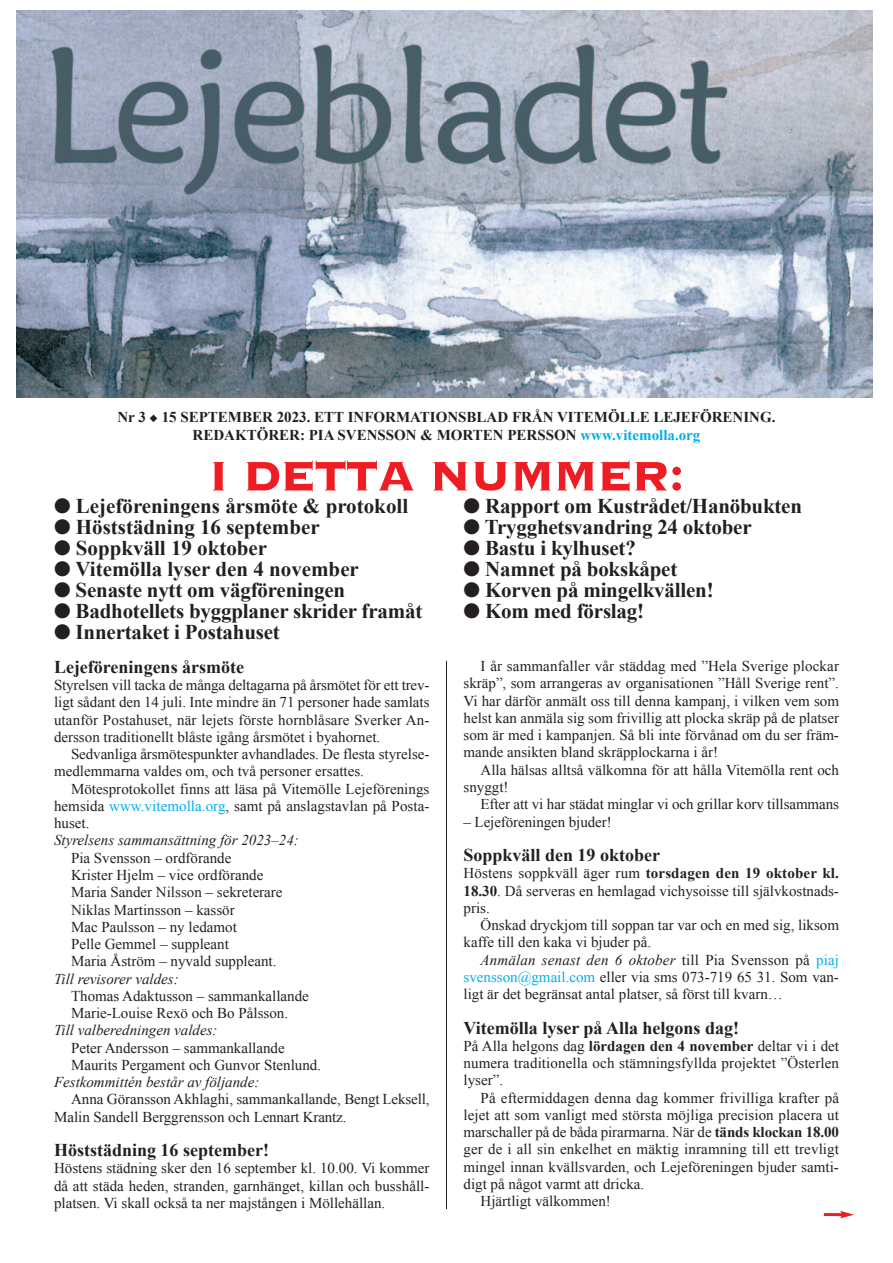
<style>
.page{position:relative;width:893px;height:1263px;background:#fff}
.page>*{position:absolute;margin:0;border:0;box-sizing:border-box;transform-origin:0 0}
.t1{font:700 54px "Copperplate";letter-spacing:-.03em;color:#ee1d23}
.t2{font:700 21px "Times New Roman";letter-spacing:-.01em;color:#231f20}
.t3{font:700 18px "Times New Roman";color:#231f20}
.t4{font:15px/17.2px "Times New Roman";color:#231f20;text-align:justify}
.t5{font:700 15px/18px "Times New Roman";color:#231f20;text-align:center}
.t6{font:italic 15px "Times New Roman";color:#231f20}
.s1{color:#00aeef}
.s2{font-weight:700}
.s3{font-style:italic}
</style>
<div class="page">
<img style="left:17px;top:10px;width:856px;height:387px">
<hr style="left:446px;top:661px;width:1px;height:548px;background:#231f20">
<hr style="left:824px;top:1213px;width:19px;height:3px;background:#ee1d23">
<svg style="left:840px;top:1211px;width:14px;height:7px"></svg>
<p class="t5" style="left:117px;top:407px;width:660px">Nr 3 ◆ 15 SEPTEMBER 2023. ETT INFORMATIONSBLAD FRÅN VITEMÖLLE LEJEFÖRENING.<br>REDAKTÖRER: PIA SVENSSON &amp; MORTEN PERSSON <span class="s1">www.vitemolla.org</span></p>
<h1 class="t1" style="left:208px;top:449px;width:478px">I DETTA NUMMER:</h1>
<h2 class="t2" style="left:54px;top:494px;width:356px">● Lejeföreningens årsmöte &amp; protokoll</h2>
<h2 class="t2" style="left:54px;top:515px;width:267px">● Höststädning 16 september</h2>
<h2 class="t2" style="left:54px;top:536px;width:215px">● Soppkväll 19 oktober</h2>
<h2 class="t2" style="left:54px;top:557px;width:306px">● Vitemölla lyser den 4 november</h2>
<h2 class="t2" style="left:54px;top:578px;width:293px">● Senaste nytt om vägföreningen</h2>
<h2 class="t2" style="left:54px;top:599px;width:370px">● Badhotellets byggplaner skrider framåt</h2>
<h2 class="t2" style="left:54px;top:620px;width:227px">● Innertaket i Postahuset</h2>
<p class="t3" style="left:54px;top:657px;width:192px">Lejeföreningens årsmöte</p>
<p class="t4" style="left:54px;top:676px;width:377px">Styrelsen vill tacka de många deltagarna på årsmötet för ett trev&shy;ligt sådant den 14 juli. Inte mindre än 71 personer hade samlats utanför Postahuset, när lejets förste hornblåsare Sverker An&shy;dersson traditionellt blåste igång årsmötet i byahornet.</p>
<p class="t4" style="left:54px;top:745px;width:377px;text-indent:17px">Sedvanliga årsmötespunkter avhandlades. De flesta styrelse&shy;medlemmarna valdes om, och två personer ersattes.</p>
<p class="t4" style="left:54px;top:780px;width:377px;text-indent:17px">Mötesprotokollet finns att läsa på Vitemölle Lejeföre nings hemsida <span class="s1">www.vitemolla.org</span>, samt på anslagstavlan på Posta&shy;huset.</p>
<p class="t6" style="left:54px;top:832px;width:246px">Styrelsens sammansättning för 2023–24:</p>
<p class="t4" style="left:71px;top:849px;width:213px;text-align:left">Pia Svensson – ordförande<br>Krister Hjelm – vice ordförande<br>Maria Sander Nilsson – sekreterare<br>Niklas Martinsson – kassör<br>Mac Paulsson – ny ledamot<br>Pelle Gemmel – suppleant<br>Maria Åström – nyvald suppleant.</p>
<p class="t6" style="left:54px;top:970px;width:126px">Till revisorer valdes:</p>
<p class="t4" style="left:71px;top:987px;width:239px">Thomas Adaktusson – sammankallande<br>Marie-Louise Rexö och Bo Pålsson.</p>
<p class="t6" style="left:54px;top:1022px;width:165px">Till valberedningen valdes:</p>
<p class="t4" style="left:71px;top:1039px;width:252px">Peter Andersson – sammankallande<br>Maurits Pergament och Gunvor Stenlund.</p>
<p class="t6" style="left:54px;top:1074px;width:207px">Festkommittén består av följande:</p>
<p class="t4" style="left:54px;top:1090px;width:377px;text-indent:17px">Anna Göransson Akhlaghi, sammankallande, Bengt Leksell,<br>Malin Sandell Berggrensson och Lennart Krantz.</p>
<p class="t3" style="left:54px;top:1140px;width:216px">Höststädning 16 september!</p>
<p class="t4" style="left:54px;top:1159px;width:377px">Höstens städning sker den 16 september kl. 10.00. Vi kommer då att städa heden, stranden, garnhänget, killan och busshåll&shy;platsen. Vi skall också ta ner majstången i Möllehällan.</p>
<h2 class="t2" style="left:463px;top:494px;width:340px">● Rapport om Kustrådet/Hanöbukten</h2>
<h2 class="t2" style="left:463px;top:515px;width:290px">● Trygghetsvandring 24 oktober</h2>
<h2 class="t2" style="left:463px;top:536px;width:174px">● Bastu i kylhuset?</h2>
<h2 class="t2" style="left:463px;top:557px;width:215px">● Namnet på bokskåpet</h2>
<h2 class="t2" style="left:463px;top:578px;width:252px">● Korven på mingelkvällen!</h2>
<h2 class="t2" style="left:463px;top:599px;width:182px">● Kom med förslag!</h2>
<p class="t4" style="left:463px;top:657px;width:377px;text-indent:17px">I år sammanfaller vår städdag med ”Hela Sverige plockar skräp”, som arrangeras av organisationen ”Håll Sverige rent”.<br>Vi har därför anmält oss till denna kampanj, i vilken vem som helst kan anmäla sig som frivillig att plocka skräp på de platser som är med i kampanjen. Så bli inte förvånad om du ser främ&shy;mande ansikten bland skräpplockarna i år!</p>
<p class="t4" style="left:463px;top:761px;width:377px;text-indent:17px">Alla hälsas alltså välkomna för att hålla Vitemölla rent och snyggt!</p>
<p class="t4" style="left:480px;top:795px;width:360px">Efter att vi har städat minglar vi och grillar korv tillsammans</p>
<p class="t4" style="left:463px;top:813px;width:150px">– Lejeföreningen bjuder!</p>
<p class="t3" style="left:463px;top:845px;width:198px">Soppkväll den 19 oktober</p>
<p class="t4" style="left:463px;top:864px;width:377px">Höstens soppkväll äger rum <span class="s2">torsdagen den 19 oktober kl.<br>18.30</span>. Då serveras en hemlagad vichysoisse till självkostnads&shy;pris.</p>
<p class="t4" style="left:463px;top:916px;width:377px;text-indent:17px">Önskad dryckjom till soppan tar var och en med sig, liksom kaffe till den kaka vi bjuder på.</p>
<p class="t4" style="left:463px;top:951px;width:377px;text-indent:17px"><span class="s3">Anmälan senast den 6 oktober</span> till Pia Svensson på <span class="s1">piaj svensson@gmail.com</span> eller via sms 073-719 65 31. Som van&shy;ligt är det begränsat antal platser, så först till kvarn…</p>
<p class="t3" style="left:463px;top:1017px;width:277px">Vitemölla lyser på Alla helgons dag!</p>
<p class="t4" style="left:463px;top:1037px;width:377px">På Alla helgons dag <span class="s2">lördagen den 4 november</span> deltar vi i det numera traditionella och stämningsfyllda projektet ”Österlen lyser”.</p>
<p class="t4" style="left:480px;top:1089px;width:360px">På eftermiddagen denna dag kommer frivilliga krafter på</p>
<p class="t4" style="left:463px;top:1106px;width:377px">lejet att som vanligt med största möjliga precision placera ut</p>
<p class="t4" style="left:463px;top:1123px;width:377px">marschaller på de båda pirarmarna. När de <span class="s2">tänds klockan 18.00</span></p>
<p class="t4" style="left:463px;top:1140px;width:377px">ger de i all sin enkelhet en mäktig inramning till ett trevligt</p>
<p class="t4" style="left:463px;top:1158px;width:377px">mingel innan kvällsvarden, och Lejeföreningen bju der samti-</p>
<p class="t4" style="left:463px;top:1175px;width:182px">digt på något varmt att dricka.</p>
<p class="t4" style="left:480px;top:1192px;width:132px">Hjärtligt välkommen!</p>
</div>
